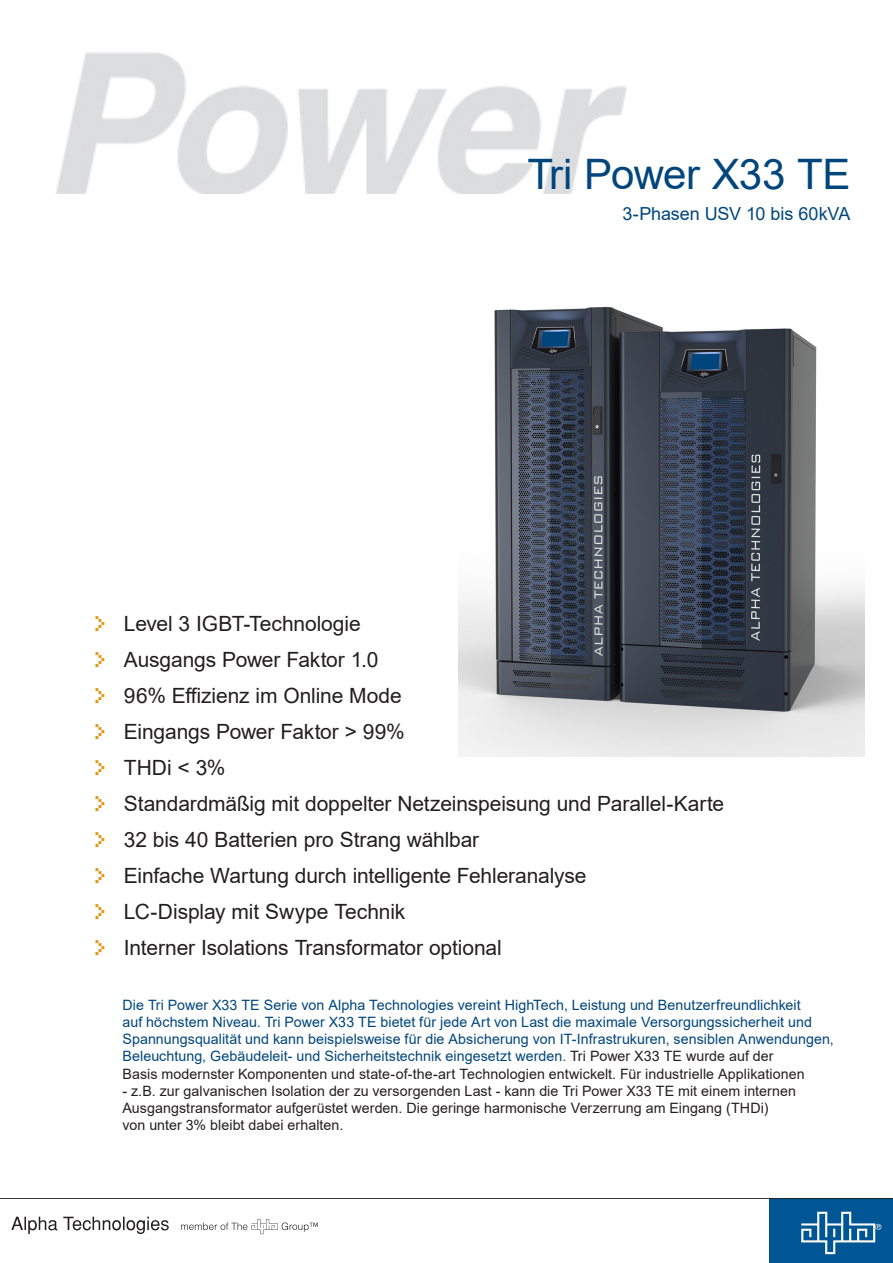
<style>
.page{position:relative;width:893px;height:1263px;background:#fff}
.page>*{position:absolute;margin:0;border:0;box-sizing:border-box;transform-origin:0 0}
.t1{font:42px "Arial";letter-spacing:-.015em;color:#00467c}
.Front_Page_Bullets{font:21px "Arial";letter-spacing:-.005em;color:#231f20}
.t2{font:18px "Arial";letter-spacing:-.01em;color:#00467c}
.t3{font:14.25px/17.1px "Arial";letter-spacing:.005em;color:#00467c}
.t4{font:14.25px/17.1px "Arial";letter-spacing:.005em;color:#231f20}
.s1{color:#231f20}
</style>
<div class="page">
<img style="left:459px;top:193px;width:405px;height:564px">
<img style="left:56px;top:53px;width:570px;height:140px">
<div style="left:769px;top:1198px;width:124px;height:65px;background:#005595"></div>
<hr style="left:0;top:1198px;width:893px;height:1px;background:#231f20">
<svg style="left:181px;top:1219px;width:137px;height:15px"></svg>
<svg style="left:11px;top:1217px;width:46px;height:17px"></svg>
<svg style="left:63px;top:1217px;width:106px;height:17px"></svg>
<svg style="left:801px;top:1211px;width:80px;height:43px"></svg>
<svg style="left:95px;top:616px;width:9px;height:15px"></svg>
<svg style="left:95px;top:652px;width:9px;height:15px"></svg>
<svg style="left:95px;top:688px;width:9px;height:15px"></svg>
<svg style="left:95px;top:724px;width:9px;height:15px"></svg>
<svg style="left:95px;top:760px;width:9px;height:15px"></svg>
<svg style="left:95px;top:796px;width:9px;height:15px"></svg>
<svg style="left:95px;top:832px;width:9px;height:15px"></svg>
<svg style="left:95px;top:868px;width:9px;height:15px"></svg>
<svg style="left:95px;top:904px;width:9px;height:15px"></svg>
<svg style="left:95px;top:940px;width:9px;height:15px"></svg>
<p class="t1" style="left:527px;top:145px;width:324px">Tri Power X33 TE</p>
<p class="t2" style="left:622px;top:201px;width:230px">3-Phasen USV 10 bis 60kVA</p>
<p class="Front_Page_Bullets" style="left:124px;top:609px;width:238px">Level 3 IGBT-Technologie</p>
<p class="Front_Page_Bullets" style="left:124px;top:645px;width:256px">Ausgangs Power Faktor 1.0</p>
<p class="Front_Page_Bullets" style="left:124px;top:681px;width:279px">96% Effizienz im Online Mode</p>
<p class="Front_Page_Bullets" style="left:124px;top:717px;width:282px">Eingangs Power Faktor &gt; 99%</p>
<p class="Front_Page_Bullets" style="left:124px;top:753px;width:103px">THDi &lt; 3%</p>
<p class="Front_Page_Bullets" style="left:124px;top:789px;width:602px">Standardmäßig mit doppelter Netzeinspeisung und Parallel-Karte</p>
<p class="Front_Page_Bullets" style="left:124px;top:825px;width:357px">32 bis 40 Batterien pro Strang wählbar</p>
<p class="Front_Page_Bullets" style="left:124px;top:861px;width:464px">Einfache Wartung durch intelligente Fehleranalyse</p>
<p class="Front_Page_Bullets" style="left:124px;top:897px;width:283px">LC-Display mit Swype Technik</p>
<p class="Front_Page_Bullets" style="left:124px;top:933px;width:379px">Interner Isolations Transformator optional</p>
<p class="t3" style="left:122px;top:996px;width:713px">Die Tri Power X33 TE Serie von Alpha Technologies vereint HighTech, Leistung und Benutzerfreundlichkeit<br>auf höchstem Niveau. Tri Power X33 TE bietet für jede Art von Last die maximale Versorgungssicherheit und Spannungsqualität und kann beispielsweise für die Absicherung von IT-Infrastrukuren, sensiblen Anwendungen, Beleuchtung, Gebäudeleit- und Sicherheitstechnik eingesetzt werden. <span class="s1">Tri Power X33 TE wurde auf der<br>Basis modernster Komponenten und state-of-the-art Technologien entwickelt. Für industrielle Applikationen</span></p>
<p class="t4" style="left:122px;top:1082px;width:675px">- z.B. zur galvanischen Isolation der zu versorgenden Last - kann die Tri Power X33 TE mit einem internen<br>Ausgangstransformator aufgerüstet werden. Die geringe harmonische Verzerrung am Eingang (THDi)<br>von unter 3% bleibt dabei erhalten.</p>
</div>
